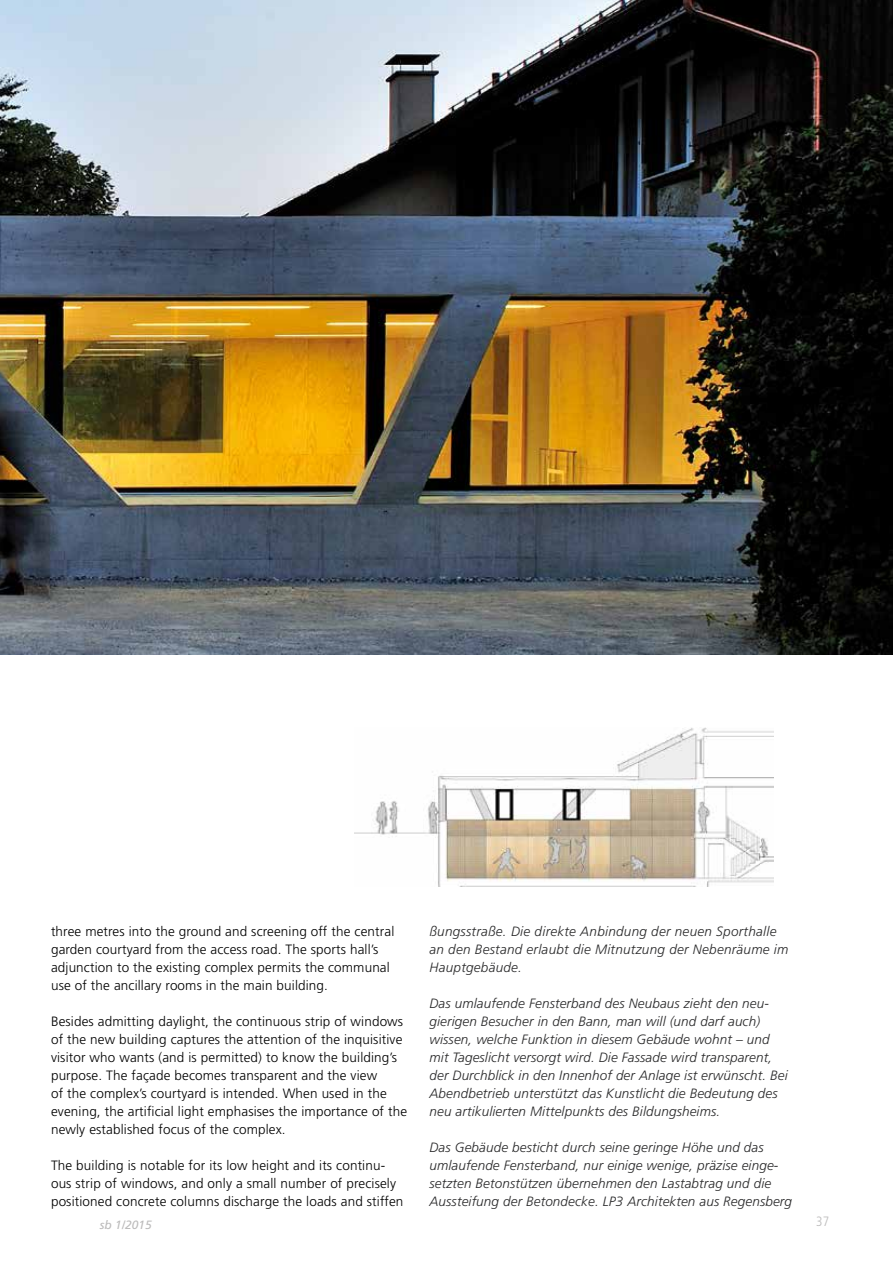
<style>
.page{position:relative;width:893px;height:1263px;background:#fff}
.page>*{position:absolute;margin:0;border:0;box-sizing:border-box;transform-origin:0 0}
.t1{font:300 13.5px/18px "Frutiger LT";letter-spacing:.01em;color:#000}
.t2{font:italic 300 13.5px/18px "Frutiger LT";letter-spacing:.01em;color:#282829}
.t3{font:300 condensed 13.5px "Frutiger LT";color:#bcbbbb}
.t4{font:italic 12px "Frutiger LT";color:#bcbbbb}
</style>
<div class="page">
<img style="left:0;top:0;width:893px;height:655px">
<img style="left:355px;top:727px;width:419px;height:160px">
<p class="t1" style="left:51px;top:923px;width:345px">three metres into the ground and screening off the central garden courtyard from the access road. The sports hall’s adjunction to the existing complex permits the communal use of the ancillary rooms in the main building.</p>
<p class="t1" style="left:51px;top:1013px;width:358px">Besides admitting daylight, the continuous strip of windows of the new building captures the attention of the inquisitive visitor who wants (and is permitted) to know the building’s purpose. The façade becomes transparent and the view<br>of the complex’s courtyard is intended. When used in the evening, the artificial light emphasises the importance of the newly established focus of the complex.</p>
<p class="t1" style="left:51px;top:1157px;width:354px">The building is notable for its low height and its continu&shy;ous strip of windows, and only a small number of precisely positioned concrete columns discharge the loads and stiffen</p>
<p class="t2" style="left:429px;top:922px;width:360px">ßungsstraße. Die direkte Anbindung der neuen Sporthalle an den Bestand erlaubt die Mitnutzung der Nebenräume im<br>Hauptgebäude.</p>
<p class="t2" style="left:429px;top:994px;width:360px">Das umlaufende Fensterband des Neubaus zieht den neu&shy;gierigen Besucher in den Bann, man will (und darf auch) wissen, welche Funktion in diesem Gebäude wohnt – und mit Tageslicht versorgt wird. Die Fassade wird transparent, der Durchblick in den Innenhof der Anlage ist erwünscht. Bei Abendbetrieb unterstützt das Kunstlicht die Bedeutung des neu artikulierten Mittelpunkts des Bildungsheims.</p>
<p class="t2" style="left:429px;top:1138px;width:364px">Das Gebäude besticht durch seine geringe Höhe und das umlaufende Fensterband, nur einige wenige, präzise einge&shy;setzten Betonstützen übernehmen den Lastabtrag und die Aussteifung der Betondecke. LP3 Architekten aus Regensberg</p>
<p class="t4" style="left:100px;top:1218px;width:54px">sb 1/2015</p>
<p class="t3" style="left:816px;top:1214px;width:14px">37</p>
</div>
